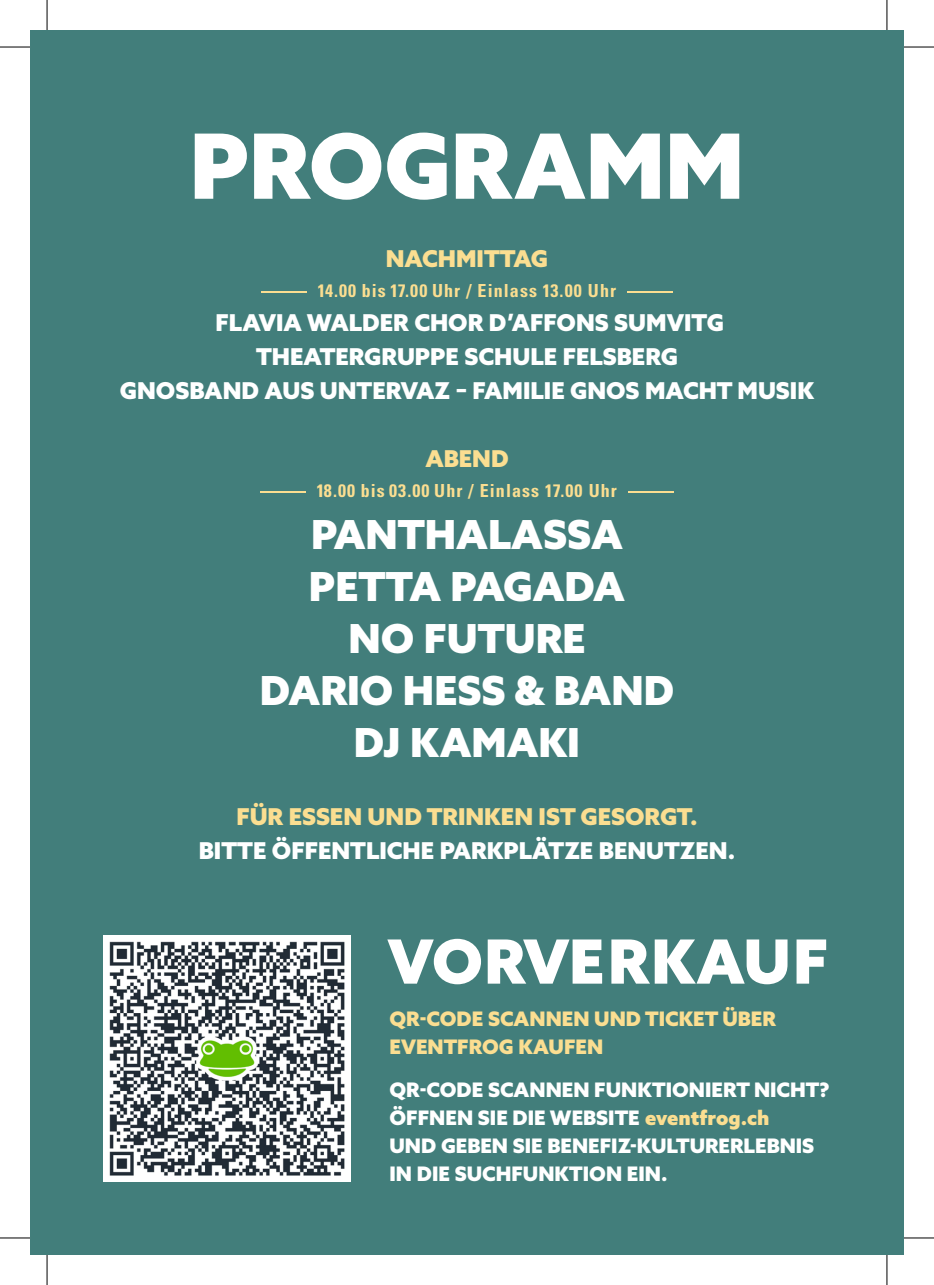
<style>
.page{position:relative;width:934px;height:1285px;background:#fff}
.page>*{position:absolute;margin:0;border:0;box-sizing:border-box;transform-origin:0 0}
.t1{font:900 90px "Azo Sans";color:#fff}
.t2{font:900 61px "Azo Sans";letter-spacing:.02em;color:#fff}
.t3{font:900 40px/52px "Azo Sans";color:#fff;text-align:center}
.t4{font:900 23.2px/34px "Azo Sans";color:#fff;text-align:center}
.t5{font:900 23.2px "Azo Sans";color:#fbde91}
.t6{font:900 20px/28px "Azo Sans";color:#fff}
.t7{font:900 20px/28px "Azo Sans";color:#fbde91}
.t8{font:700 condensed 18px "Univers";letter-spacing:.06em;color:#fbde91;scale:5 1}
.s1{color:#fbde91}
</style>
<div class="page">
<div style="left:30px;top:30px;width:873px;height:1225px;background:#427e7b"></div>
<img style="left:104px;top:935px;width:246px;height:246px">
<hr style="left:0;top:47px;width:30px;height:1px;background:#000">
<hr style="left:903px;top:47px;width:30px;height:1px;background:#000">
<hr style="left:0;top:1237px;width:30px;height:1px;background:#000">
<hr style="left:903px;top:1237px;width:30px;height:1px;background:#000">
<hr style="left:47px;top:0;width:1px;height:30px;background:#000">
<hr style="left:47px;top:1255px;width:1px;height:30px;background:#000">
<hr style="left:886px;top:0;width:1px;height:30px;background:#000">
<hr style="left:886px;top:1255px;width:1px;height:30px;background:#000">
<h1 class="t1" style="left:189px;top:107px;width:556px">PROGRAMM</h1>
<p class="t5" style="left:385px;top:243px;width:164px">NACHMITTAG</p>
<p class="t8" style="left:261px;top:279px;width:84px">–14.00 bis 17.00 Uhr / Einlass 13.00 Uhr –</p>
<p class="t4" style="left:120px;top:305px;width:695px">FLAVIA WALDER CHOR D’AFFONS SUMVITG<br>THEATERGRUPPE SCHULE FELSBERG<br>GNOSBAND AUS UNTERVAZ – FAMILIE GNOS MACHT MUSIK</p>
<p class="t5" style="left:425px;top:443px;width:85px">ABEND</p>
<p class="t8" style="left:261px;top:479px;width:84px">– 18.00 bis 03.00 Uhr / Einlass 17.00 Uhr –</p>
<h3 class="t3" style="left:260px;top:507px;width:415px">PANTHALASSA<br>PETTA PAGADA<br>NO FUTURE<br>DARIO HESS &amp; BAND<br>DJ KAMAKI</h3>
<p class="t5" style="left:236px;top:801px;width:462px">FÜR ESSEN UND TRINKEN IST GESORGT.</p>
<p class="t4" style="left:199px;top:833px;width:537px">BITTE ÖFFENTLICHE PARKPLÄTZE BENUTZEN.</p>
<h2 class="t2" style="left:387px;top:921px;width:441px">VORVERKAUF</h2>
<p class="t7" style="left:389px;top:1004px;width:387px">QR-CODE SCANNEN UND TICKET ÜBER<br>EVENTFROG KAUFEN</p>
<p class="t6" style="left:389px;top:1075px;width:441px">QR-CODE SCANNEN FUNKTIONIERT NICHT?<br>ÖFFNEN SIE DIE WEBSITE <span class="s1">eventfrog.ch<br></span>UND GEBEN SIE BENEFIZ-KULTURERLEBNIS IN DIE SUCHFUNKTION EIN.</p>
</div>
